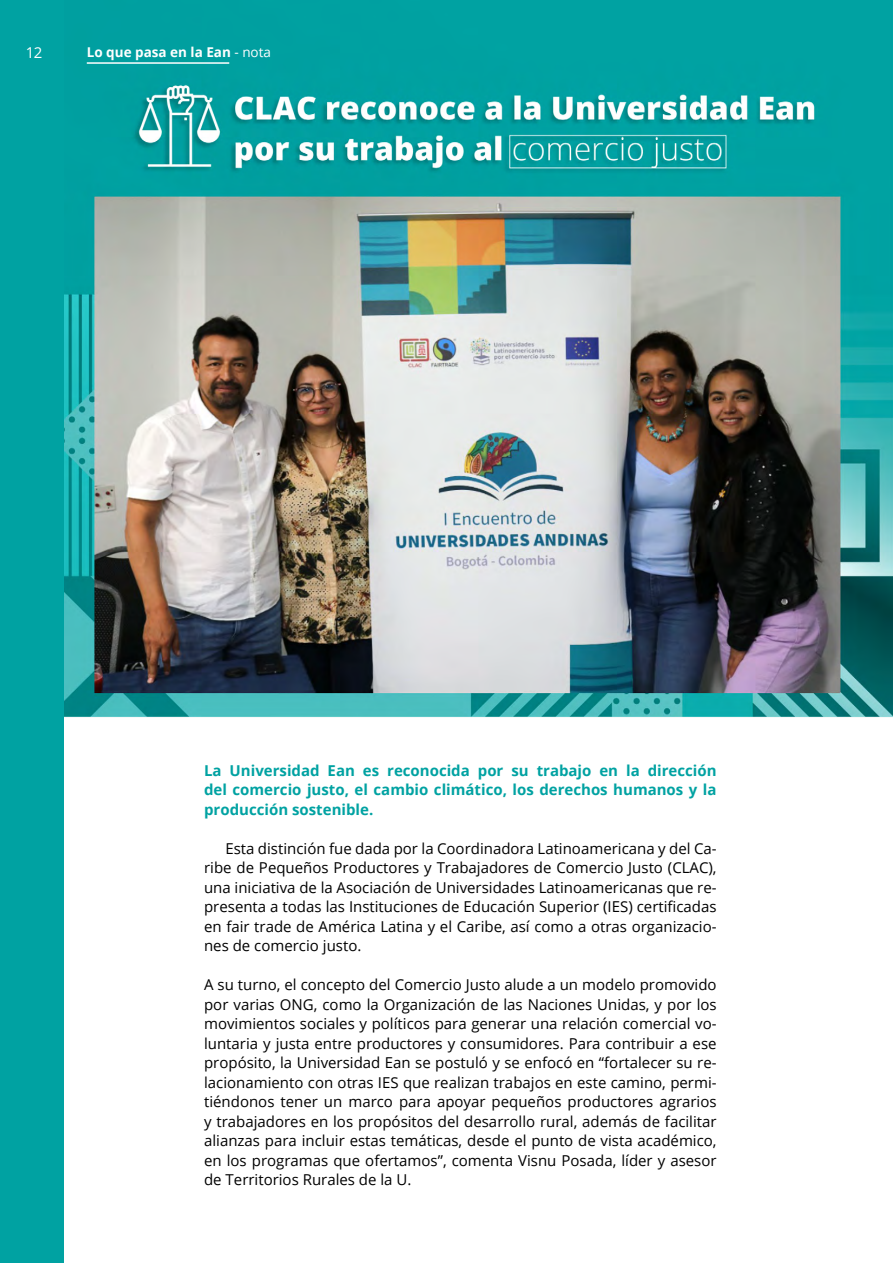
<style>
.page{position:relative;width:893px;height:1263px;background:#fff}
.page>*{position:absolute;margin:0;border:0;box-sizing:border-box;transform-origin:0 0}
.t1{font:15px/19.5px "Open Sans";color:#000;text-align:justify}
.t2{font:700 15px/19.5px "Open Sans";color:#00a2a2;text-align:justify}
.t3{font:15px "Open Sans";color:#fff}
.t4{font:700 13.5px "Open Sans";color:#fff}
.s1{font-weight:400}
</style>
<div class="page">
<img style="left:64px;top:0;width:829px;height:717px">
<div style="left:0;top:0;width:64px;height:1263px;background:#00a2a2"></div>
<hr style="left:87px;top:62px;width:142px;height:2px;background:#fff">
<p class="t3" style="left:26px;top:42px;width:18px">12</p>
<p class="t4" style="left:87px;top:43px;width:186px">Lo que pasa en la Ean <span class="s1">- nota</span></p>
<p class="t2" style="left:204px;top:760px;width:514px">La Universidad Ean es reconocida por su trabajo en la dirección del comercio justo, el cambio climático, los derechos humanos y la producción sostenible.</p>
<p class="t1" style="left:204px;top:838px;width:514px;text-indent:21px">Esta distinción fue dada por la Coordinadora Latinoamericana y del Ca&shy;ribe de Pequeños Productores y Trabajadores de Comercio Justo (CLAC), una iniciativa de la Asociación de Universidades Latinoamericanas que re&shy;presenta a todas las Instituciones de Educación Superior (IES) certificadas en fair trade de América Latina y el Caribe, así como a otras organizacio&shy;nes de comercio justo.</p>
<p class="t1" style="left:204px;top:974px;width:514px">A su turno, el concepto del Comercio Justo alude a un modelo promovido por varias ONG, como la Organización de las Naciones Unidas, y por los movimientos sociales y políticos para generar una relación comercial vo&shy;luntaria y justa entre productores y consumidores. Para contribuir a ese propósito, la Universidad Ean se postuló y se enfocó en “fortalecer su re&shy;lacionamiento con otras IES que realizan trabajos en este camino, permi&shy;tiéndonos tener un marco para apoyar pequeños productores agrarios y trabajadores en los propósitos del desarrollo rural, además de facilitar alianzas para incluir estas temáticas, desde el punto de vista académico, en los programas que ofertamos”, comenta Visnu Posada, líder y asesor de Territorios Rurales de la U.</p>
</div>
